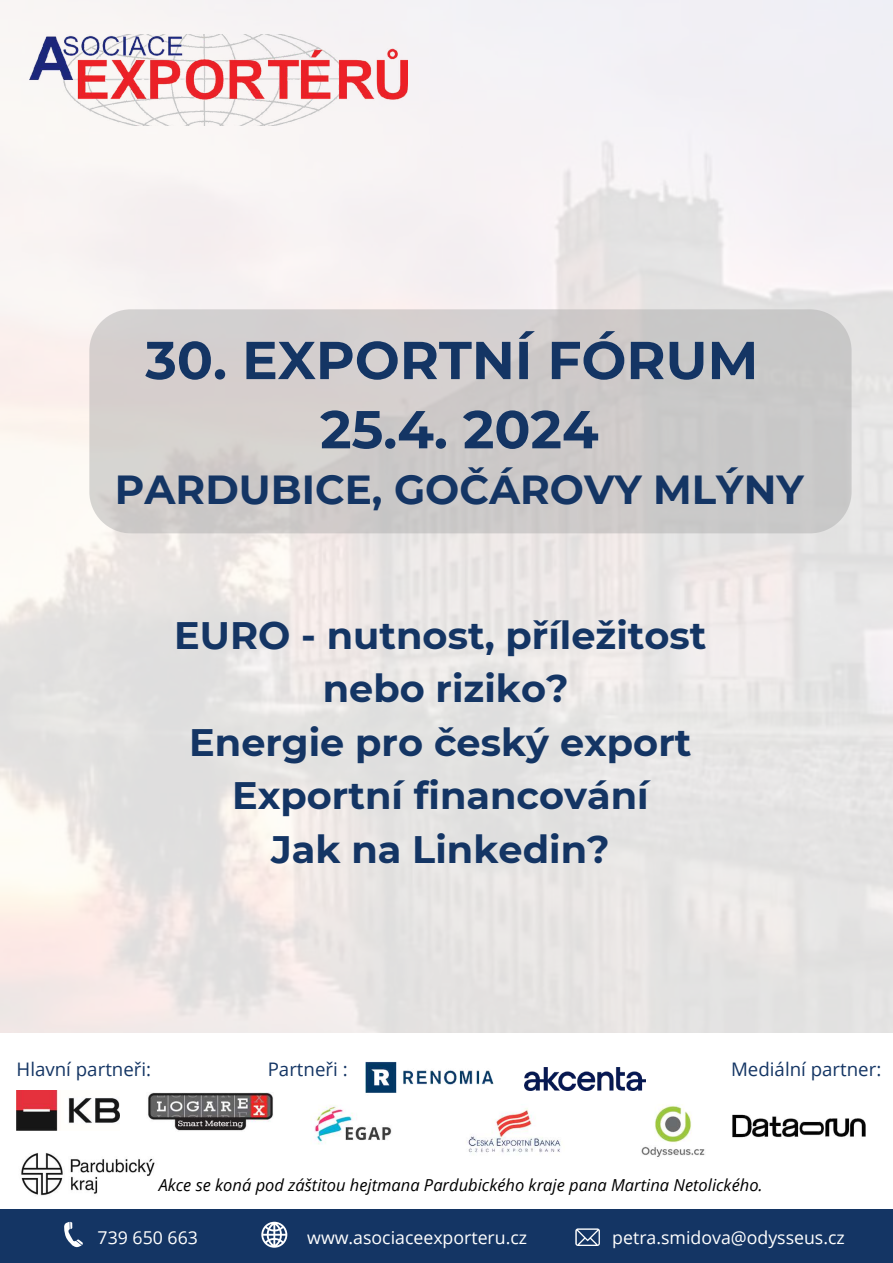
<style>
.page{position:relative;width:893px;height:1263px;background:#fff}
.page>*{position:absolute;margin:0;border:0;box-sizing:border-box;transform-origin:0 0}
.t1{font:700 53.25px/69.2px "Montserrat";color:#143564;text-align:center}
.t2{font:700 40.5px "Montserrat";color:#143564}
.t3{font:700 38.25px/53.4px "Montserrat";color:#143564;text-align:center}
.t4{font:18.67px "Open Sans";color:#143564}
.t5{font:17.7px "Open Sans";color:#fff}
.t6{font:italic 16.5px "Open Sans";color:#000}
</style>
<div class="page">
<img style="left:29px;top:34px;width:379px;height:91px">
<svg style="left:89px;top:309px;width:762px;height:224px;background:#cfcbca"></svg>
<img style="left:314px;top:1105px;width:78px;height:39px">
<img style="left:524px;top:1067px;width:121px;height:23px">
<img style="left:467px;top:1108px;width:94px;height:45px">
<img style="left:17px;top:1090px;width:103px;height:41px">
<img style="left:148px;top:1093px;width:125px;height:38px">
<img style="left:641px;top:1104px;width:64px;height:53px">
<div style="left:0;top:1209px;width:893px;height:54px;background:#143564"></div>
<svg style="left:64px;top:1221px;width:19px;height:26px"></svg>
<svg style="left:575px;top:1228px;width:25px;height:18px"></svg>
<svg style="left:261px;top:1221px;width:27px;height:26px"></svg>
<img style="left:21px;top:1153px;width:134px;height:43px">
<h1 class="t1" style="left:145px;top:325px;width:614px">30. EXPORTNÍ FÓRUM<br>25.4. 2024</h1>
<p class="t2" style="left:115px;top:465px;width:690px">PARDUBICE, GOČÁROVY MLÝNY</p>
<p class="t3" style="left:174px;top:609px;width:534px">EURO - nutnost, příležitost nebo riziko?<br>Energie pro český export<br>Exportní financování<br>Jak na Linkedin?</p>
<p class="t4" style="left:17px;top:1056px;width:136px">Hlavní partneři:</p>
<p class="t4" style="left:268px;top:1056px;width:81px">Partneři :</p>
<p class="t4" style="left:731px;top:1056px;width:152px">Mediální partner:</p>
<p class="t6" style="left:159px;top:1174px;width:605px">Akce se koná pod záštitou hejtmana Pardubického kraje pana Martina Netolického.</p>
<p class="t5" style="left:98px;top:1225px;width:102px">739 650 663</p>
<p class="t5" style="left:307px;top:1225px;width:221px">www.asociaceexporteru.cz</p>
<p class="t5" style="left:612px;top:1225px;width:234px">petra.smidova@odysseus.cz</p>
</div>
